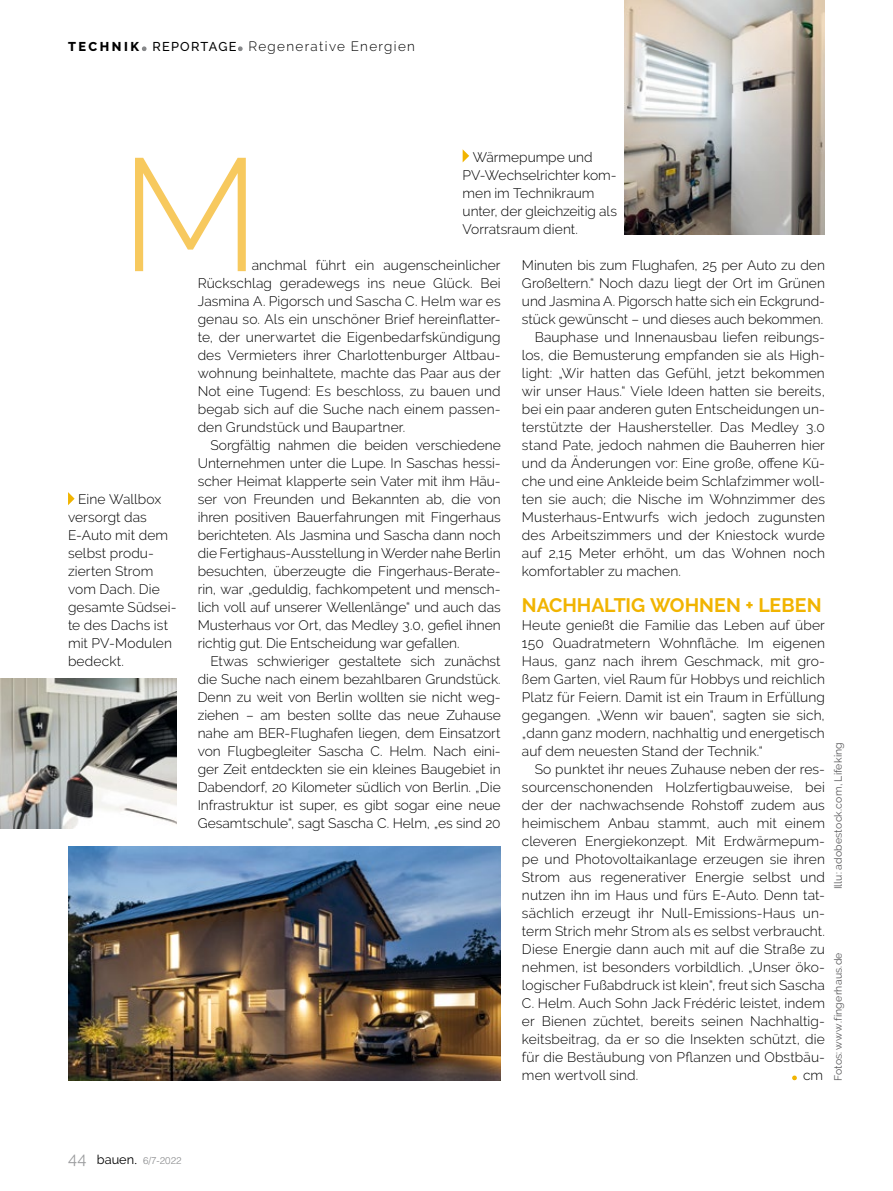
<style>
.page{position:relative;width:893px;height:1191px;background:#fff}
.page>*{position:absolute;margin:0;border:0;box-sizing:border-box;transform-origin:0 0}
.t1{font:300 159.6px "Raleway";color:#f7c95e}
.t2{font:700 19.5px "Raleway";color:#f1b400}
.t3{font:300 13.8px/18px "Raleway";letter-spacing:.005em;color:#000;text-align:justify}
.t4{font:300 13.5px "Raleway";letter-spacing:.1em;color:#000}
.t5{font:10.5px "Raleway";letter-spacing:.015em;color:#58585a}
.t6{font:300 9.75px "Helvetica LT Std";color:#868789}
.s1{font-weight:800;font-size:12.75px}
.s2{font-weight:900;color:#868789}
.s3{font-weight:500;font-size:12.75px}
.s4{font-family:"Raleway";font-weight:400;font-size:16.5px;color:#9c9d9f}
.s5{font-family:"Raleway";font-weight:400;font-size:12.75px;color:#000}
.s6{font-family:"Futura Std";font-size:15px;color:#000}
</style>
<div class="page">
<img style="left:625px;top:0;width:200px;height:234px">
<img style="left:68px;top:846px;width:433px;height:234px">
<img style="left:0;top:678px;width:176px;height:150px">
<svg style="left:68px;top:492px;width:7px;height:13px"></svg>
<svg style="left:463px;top:149px;width:6px;height:13px"></svg>
<p class="t4" style="left:68px;top:39px;width:348px"><span class="s1">TECHNIK</span><span class="s2">•</span> <span class="s3">REPORTAGE</span><span class="s2">•</span> Regenerative Energien</p>
<p class="t3" style="left:463px;top:149px;width:156px;text-align:left;text-indent:10px">Wärmepumpe und<br>PV-Wechselrichter kom&shy;men im Technikraum unter, der gleichzeitig als<br>Vorratsraum dient.</p>
<h1 class="t1" style="left:120px;top:125px;width:142px">M</h1>
<p class="t3" style="left:522px;top:256px;width:304px">Minuten bis zum Flughafen, 25 per Auto zu den</p>
<p class="t3" style="left:522px;top:274px;width:304px">Großeltern.“ Noch dazu liegt der Ort im Grünen</p>
<p class="t3" style="left:522px;top:292px;width:304px">und Jasmina A. Pigorsch hatte sich ein Eckgrund-</p>
<p class="t3" style="left:522px;top:310px;width:303px">stück gewünscht – und dieses auch bekommen.</p>
<p class="t3" style="left:535px;top:328px;width:292px">Bauphase und Innenausbau liefen reibungs-</p>
<p class="t3" style="left:522px;top:346px;width:304px">los, die Bemusterung empfanden sie als High-</p>
<p class="t3" style="left:522px;top:364px;width:304px">light: „Wir hatten das Gefühl, jetzt bekommen</p>
<p class="t3" style="left:522px;top:382px;width:304px">wir unser Haus.“ Viele Ideen hatten sie bereits,</p>
<p class="t3" style="left:522px;top:400px;width:304px">bei ein paar anderen guten Entscheidungen un-</p>
<p class="t3" style="left:522px;top:418px;width:304px">terstützte der Haushersteller. Das Medley 3.0</p>
<p class="t3" style="left:522px;top:436px;width:304px">stand Pate, jedoch nahmen die Bauherren hier</p>
<p class="t3" style="left:522px;top:454px;width:304px">und da Änderungen vor: Eine große, offene Kü-</p>
<p class="t3" style="left:522px;top:472px;width:304px">che und eine Ankleide beim Schlafzimmer woll-</p>
<p class="t3" style="left:522px;top:490px;width:304px">ten sie auch; die Nische im Wohnzimmer des</p>
<p class="t3" style="left:522px;top:508px;width:304px">Musterhaus-Entwurfs wich jedoch zugunsten</p>
<p class="t3" style="left:522px;top:526px;width:304px">des Arbeitszimmers und der Kniestock wurde</p>
<p class="t3" style="left:522px;top:544px;width:304px">auf 2,15 Meter erhöht, um das Wohnen noch</p>
<p class="t3" style="left:522px;top:562px;width:161px">komfortabler zu machen.</p>
<h2 class="t2" style="left:522px;top:597px;width:301px">NACHHALTIG WOHNEN + LEBEN</h2>
<p class="t3" style="left:522px;top:616px;width:304px">Heute genießt die Familie das Leben auf über 150 Quadratmetern Wohnfläche. Im eigenen Haus, ganz nach ihrem Geschmack, mit gro&shy;ßem Garten, viel Raum für Hobbys und reichlich Platz für Feiern. Damit ist ein Traum in Erfüllung gegangen. „Wenn wir bauen“, sagten sie sich, „dann ganz modern, nachhaltig und energetisch auf dem neuesten Stand der Technik.“</p>
<p class="t3" style="left:522px;top:760px;width:304px;text-indent:13px">So punktet ihr neues Zuhause neben der res&shy;sourcenschonenden Holzfertigbauweise, bei der der nachwachsende Rohstoff zudem aus heimischem Anbau stammt, auch mit einem cleveren Energiekonzept. Mit Erdwärmepum&shy;pe und Photovoltaikanlage erzeugen sie ihren Strom aus regenerativer Energie selbst und nutzen ihn im Haus und fürs E-Auto. Denn tat&shy;sächlich erzeugt ihr Null-Emissions-Haus un&shy;term Strich mehr Strom als es selbst verbraucht.<br>Diese Energie dann auch mit auf die Straße zu nehmen, ist besonders vorbildlich. „Unser öko&shy;logischer Fußabdruck ist klein“, freut sich Sascha C. Helm. Auch Sohn Jack Frédéric leistet, indem er Bienen züchtet, bereits seinen Nachhaltig&shy;keitsbeitrag, da er so die Insekten schützt, die für die Bestäubung von Pflanzen und Obstbäu&shy;men wertvoll sind.</p>
<p class="t3" style="left:198px;top:256px;width:304px;text-indent:54px">anchmal führt ein augenscheinlicher Rückschlag geradewegs ins neue Glück. Bei Jasmina A. Pigorsch und Sascha C. Helm war es genau so. Als ein unschöner Brief hereinflatter&shy;te, der unerwartet die Eigenbedarfskündigung des Vermieters ihrer Charlottenburger Altbau&shy;wohnung beinhaltete, machte das Paar aus der Not eine Tugend: Es beschloss, zu bauen und begab sich auf die Suche nach einem passen&shy;den Grundstück und Baupartner.</p>
<p class="t3" style="left:198px;top:436px;width:304px;text-indent:13px">Sorgfältig nahmen die beiden verschiedene Unternehmen unter die Lupe. In Saschas hessi&shy;scher Heimat klapperte sein Vater mit ihm Häu&shy;ser von Freunden und Bekannten ab, die von ihren positiven Bauerfahrungen mit Fingerhaus berichteten. Als Jasmina und Sascha dann noch die Fertighaus-Ausstellung in Werder nahe Berlin besuchten, überzeugte die Fingerhaus-Berate&shy;rin, war „geduldig, fachkompetent und mensch&shy;lich voll auf unserer Wellenlänge“ und auch das Musterhaus vor Ort, das Medley 3.0, gefiel ihnen richtig gut. Die Entscheidung war gefallen.</p>
<p class="t3" style="left:198px;top:652px;width:304px;text-indent:13px">Etwas schwieriger gestaltete sich zunächst die Suche nach einem bezahlbaren Grundstück.<br>Denn zu weit von Berlin wollten sie nicht weg&shy;ziehen – am besten sollte das neue Zuhause nahe am BER-Flughafen liegen, dem Einsatzort von Flugbegleiter Sascha C. Helm. Nach eini&shy;ger Zeit entdeckten sie ein kleines Baugebiet in Dabendorf, 20 Kilometer südlich von Berlin. „Die Infrastruktur ist super, es gibt sogar eine neue Gesamtschule“, sagt Sascha C. Helm, „es sind 20</p>
<p class="t3" style="left:68px;top:490px;width:110px;text-align:left;text-indent:10px">Eine Wallbox versorgt das<br>E-Auto mit dem selbst produ&shy;zierten Strom vom Dach. Die gesamte Südsei&shy;te des Dachs ist mit PV-Modulen bedeckt.</p>
<p class="t3" style="left:792px;top:1066px;width:33px"><sub>•</sub> cm</p>
<p class="t5" style="left:834px;top:889px;width:149px;rotate:-90deg">Illu: adobestock.com, Lifeking</p>
<p class="t5" style="left:834px;top:1081px;width:130px;rotate:-90deg">Fotos: www.fingerhaus.de</p>
<p class="t6" style="left:68px;top:1156px;width:115px"><span class="s4">44</span> <span class="s5">bauen</span><span class="s6">.</span> 6/7-2022</p>
</div>
